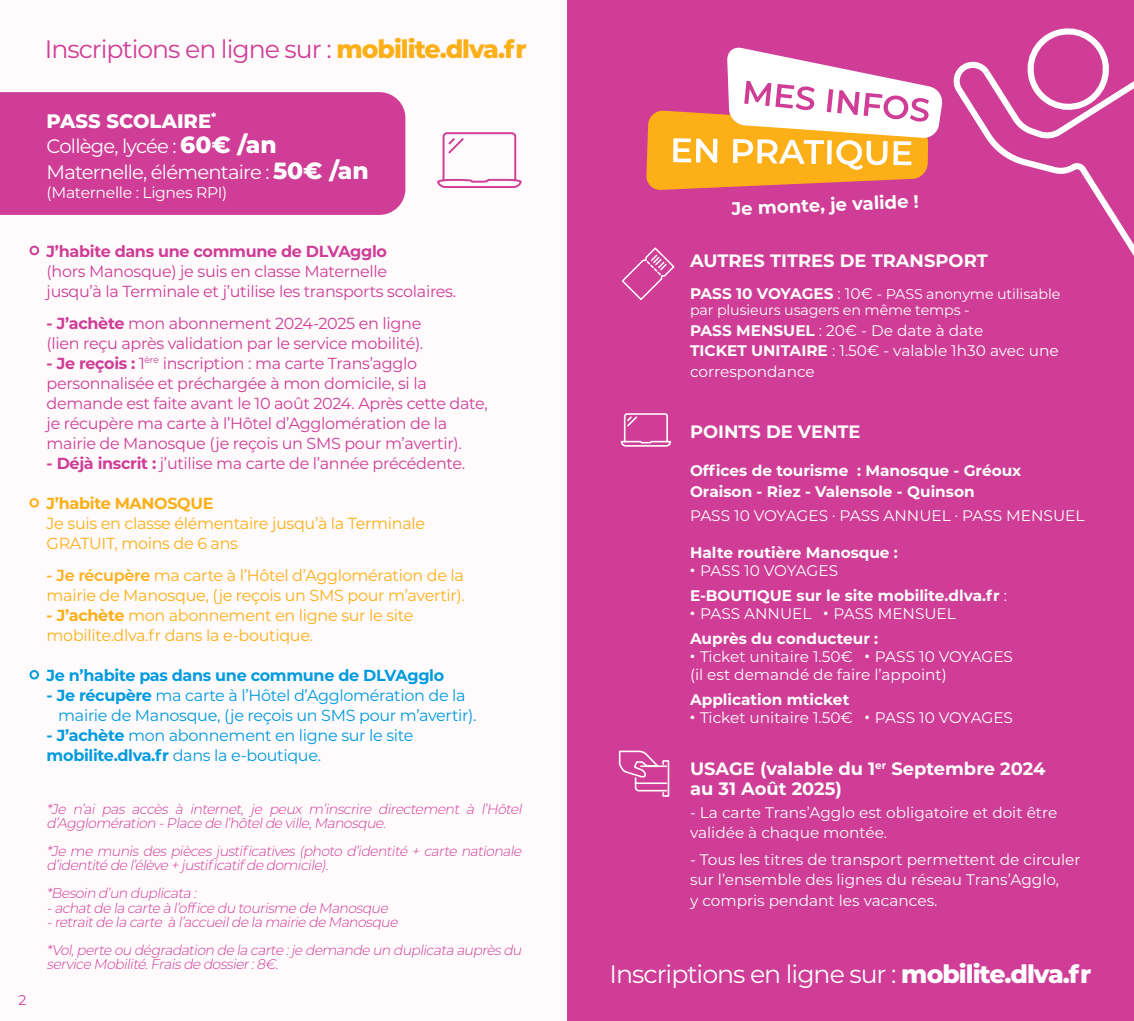
<style>
.page{position:relative;width:1134px;height:1021px;background:#fff}
.page>*{position:absolute;margin:0;border:0;box-sizing:border-box;transform-origin:0 0}
.t1{font:25.2px "Montserrat";letter-spacing:-.04em;color:#fff}
.t2{font:25.2px "Montserrat";letter-spacing:-.04em;color:#cf3d96}
.t3{font:19.6px/25.4px "Montserrat";letter-spacing:-.04em;color:#fff}
.t4{font:700 18px/20.8px "Montserrat";color:#fff}
.t5{font:16px/20px "Montserrat";letter-spacing:-.02em;color:#cf3d96}
.t6{font:16px/20px "Montserrat";letter-spacing:-.02em;color:#fcaf17}
.t7{font:16px/20px "Montserrat";letter-spacing:-.02em;color:#009bdf}
.t8{font:700 16px "Montserrat";letter-spacing:-.02em;color:#009bdf}
.t9{font:700 16px "Montserrat";letter-spacing:-.02em;color:#cf3d96}
.t10{font:700 16px "Montserrat";letter-spacing:-.02em;color:#fcaf17}
.t11{font:15.6px "Montserrat";letter-spacing:-.02em;color:#fff}
.t12{font:15.4px/20.4px "Montserrat";color:#fff}
.t13{font:700 15.4px/18.4px "Montserrat";color:#fff}
.t14{font:14.2px/16.4px "Montserrat";letter-spacing:-.01em;color:#fff}
.t15{font:italic 300 14px/14px "Montserrat";color:#cf3d96}
.t16{font:14px "Montserrat";color:#cf3d96}
.s1{font-weight:800;color:#fcaf17}
.s2{font-weight:800}
.s3{font-weight:800;font-size:23.4px}
.s4{font-weight:700}
.s5{font-weight:600}
.s6{font-weight:700;font-size:15.4px}
.s7{font-size:15.4px}
.s8{font-weight:400}
</style>
<div class="page">
<div style="left:0;top:0;width:566px;height:1020px;background:#fffbfd"></div>
<div style="left:567px;top:0;width:567px;height:1020px;background:#cf3d96"></div>
<svg style="left:1030px;top:28px;width:76px;height:26px"></svg>
<svg style="left:953px;top:54px;width:181px;height:202px"></svg>
<svg style="left:646px;top:47px;width:297px;height:143px"></svg>
<svg style="left:437px;top:132px;width:85px;height:56px"></svg>
<svg style="left:618px;top:750px;width:52px;height:47px"></svg>
<svg style="left:621px;top:247px;width:54px;height:53px"></svg>
<svg style="left:620px;top:413px;width:52px;height:34px"></svg>
<div style="left:29px;top:245px;width:10px;height:10px;border:2px solid #cf3d96;border-radius:50%"></div>
<div style="left:29px;top:498px;width:10px;height:9px;border:2px solid #fcaf17;border-radius:50%"></div>
<div style="left:29px;top:670px;width:10px;height:9px;border:2px solid #009bdf;border-radius:50%"></div>
<div style="left:0;top:92px;width:405px;height:123px;background:#cf3d96"></div>
<h1 class="t2" style="left:45px;top:32px;width:483px">Inscriptions en ligne sur : <span class="s1">mobilite.dlva.fr</span></h1>
<p class="t16" style="left:18px;top:990px;width:9px">2</p>
<p class="t3" style="left:47px;top:107px;width:324px"><span class="s2">PASS SCOLAIRE</span><sup>*<br></sup>Collège, lycée : <span class="s3">60€ /an<br></span>Maternelle, élémentaire : <span class="s3">50€ /an</span></p>
<p class="t11" style="left:47px;top:182px;width:182px">(Maternelle : Lignes RPI)</p>
<p class="t9" style="left:47px;top:239px;width:342px">J’habite dans une commune de DLVAgglo</p>
<p class="t5" style="left:47px;top:260px;width:411px">(hors Manosque) je suis en classe Maternelle<br>jusqu’à la Terminale et j’utilise les transports scolaires.</p>
<p class="t5" style="left:47px;top:312px;width:378px"><span class="s4">- J’achète</span> mon abonnement 2024-2025 en ligne (lien reçu après validation par le service mobilité).</p>
<p class="t5" style="left:47px;top:352px;width:443px"><span class="s4">- Je reçois :</span> 1<sup>ère</sup> inscription : ma carte Trans’agglo personnalisée et préchargée à mon domicile, si la demande est faite avant le 10 août 2024. Après cette date, je récupère ma carte à l’Hôtel d’Agglomération de la mairie de Manosque (je reçois un SMS pour m’avertir).</p>
<p class="t5" style="left:47px;top:452px;width:420px"><span class="s4">- Déjà inscrit :</span> j’utilise ma carte de l’année précédente.</p>
<p class="t10" style="left:47px;top:491px;width:168px">J’habite MANOSQUE</p>
<p class="t6" style="left:47px;top:512px;width:380px">Je suis en classe élémentaire jusqu’à la Terminale<br>GRATUIT, moins de 6 ans</p>
<p class="t6" style="left:47px;top:564px;width:420px"><span class="s5">- Je récupère</span> ma carte à l’Hôtel d’Agglomération de la mairie de Manosque, (je reçois un SMS pour m’avertir).</p>
<p class="t6" style="left:47px;top:604px;width:368px"><span class="s4">- J’achète</span> mon abonnement en ligne sur le site mobilite.dlva.fr dans la e-boutique.</p>
<p class="t8" style="left:47px;top:663px;width:399px">Je n’habite pas dans une commune de DLVAgglo</p>
<p class="t7" style="left:58px;top:684px;width:420px;text-indent:-12px"><span class="s4">- Je récupère</span> ma carte à l’Hôtel d’Agglomération de la mairie de Manosque, (je reçois un SMS pour m’avertir).</p>
<p class="t7" style="left:47px;top:724px;width:368px"><span class="s4">- J’achète</span> mon abonnement en ligne sur le site <span class="s4">mobilite.dlva.fr</span> dans la e-boutique.</p>
<p class="t15" style="left:47px;top:802px;width:480px">*Je n’ai pas accès à internet, je peux m’inscrire directement à l’Hôtel d’Agglomération -Place de l’hôtelde ville,Manosque.</p>
<p class="t15" style="left:47px;top:844px;width:480px">*Je me munis des pièces j ustificatives (photo d’identité + carte nationale d’identité de l’élève + j ustificatifde domicile).</p>
<p class="t15" style="left:47px;top:886px;width:356px">*Besoin d’un duplicata :<br>-achatde la carte à l’office du tourisme de Manosque -retraitde la carte à l’accueilde la mairie de Manosque</p>
<p class="t15" style="left:47px;top:942px;width:480px">*Vol,perte ou dégradation de la carte :je demande un duplicata auprèsdu service Mobilité.Fraisde dossier:8€.</p>
<p class="t4" style="left:731px;top:197px;width:189px;rotate:-2deg">Je monte, je valide !</p>
<p class="t4" style="left:690px;top:250px;width:299px">AUTRES TITRES DE TRANSPORT</p>
<p class="t14" style="left:690px;top:285px;width:372px"><span class="s6">PASS 10 VOYAGES</span> <span class="s7">: 10€</span> - PASS anonyme utilisable par plusieurs usagers en même temps -</p>
<p class="t12" style="left:690px;top:319px;width:370px"><span class="s4">PASS MENSUEL</span> : 20€ - De date à date<br><span class="s4">TICKET UNITAIRE</span> : 1.50€ - valable 1h30 avec une correspondance</p>
<p class="t4" style="left:690px;top:420px;width:172px">POINTS DE VENTE</p>
<p class="t13" style="left:690px;top:459px;width:333px;line-height:20.4px">Offices de tourisme : Manosque - Gréoux<br>Oraison - Riez - Valensole - Quinson</p>
<p class="t12" style="left:690px;top:505px;width:396px">PASS 10 VOYAGES . PASS ANNUEL . PASS MENSUEL</p>
<p class="t13" style="left:690px;top:542px;width:209px">Halte routière Manosque : <sup>.</sup> <span class="s8">PASS 10 VOYAGES</span></p>
<p class="t13" style="left:690px;top:585px;width:319px">E-BOUTIQUE sur le site mobilite.dlva.fr <span class="s8">: </span><sup>.</sup> <span class="s8">PASS ANNUEL</span> <sup>.</sup> <span class="s8">PASS MENSUEL</span></p>
<p class="t12" style="left:690px;top:628px;width:324px;line-height:18.4px"><span class="s4">Auprès du conducteur :<br></span><sup>.</sup> Ticket unitaire 1.50€ <sup>.</sup> PASS 10 VOYAGES (il est demandé de faire l’appoint)</p>
<p class="t12" style="left:690px;top:689px;width:324px;line-height:18.4px"><span class="s4">Application mticket<br></span><sup>.</sup> Ticket unitaire 1.50€ <sup>.</sup> PASS 10 VOYAGES</p>
<p class="t4" style="left:690px;top:757px;width:357px">USAGE (valable du 1<sup>er</sup> Septembre 2024 au 31 Août 2025)</p>
<p class="t12" style="left:690px;top:801px;width:369px">- La carte Trans’Agglo est obligatoire et doit être validée à chaque montée.</p>
<p class="t12" style="left:690px;top:848px;width:392px">- Tous les titres de transport permettent de circuler sur l’ensemble des lignes du réseau Trans’Agglo,<br>y compris pendant les vacances.</p>
<h1 class="t1" style="left:610px;top:956px;width:483px">Inscriptions en ligne sur : <span class="s2">mobilite.dlva.fr</span></h1>
</div>
